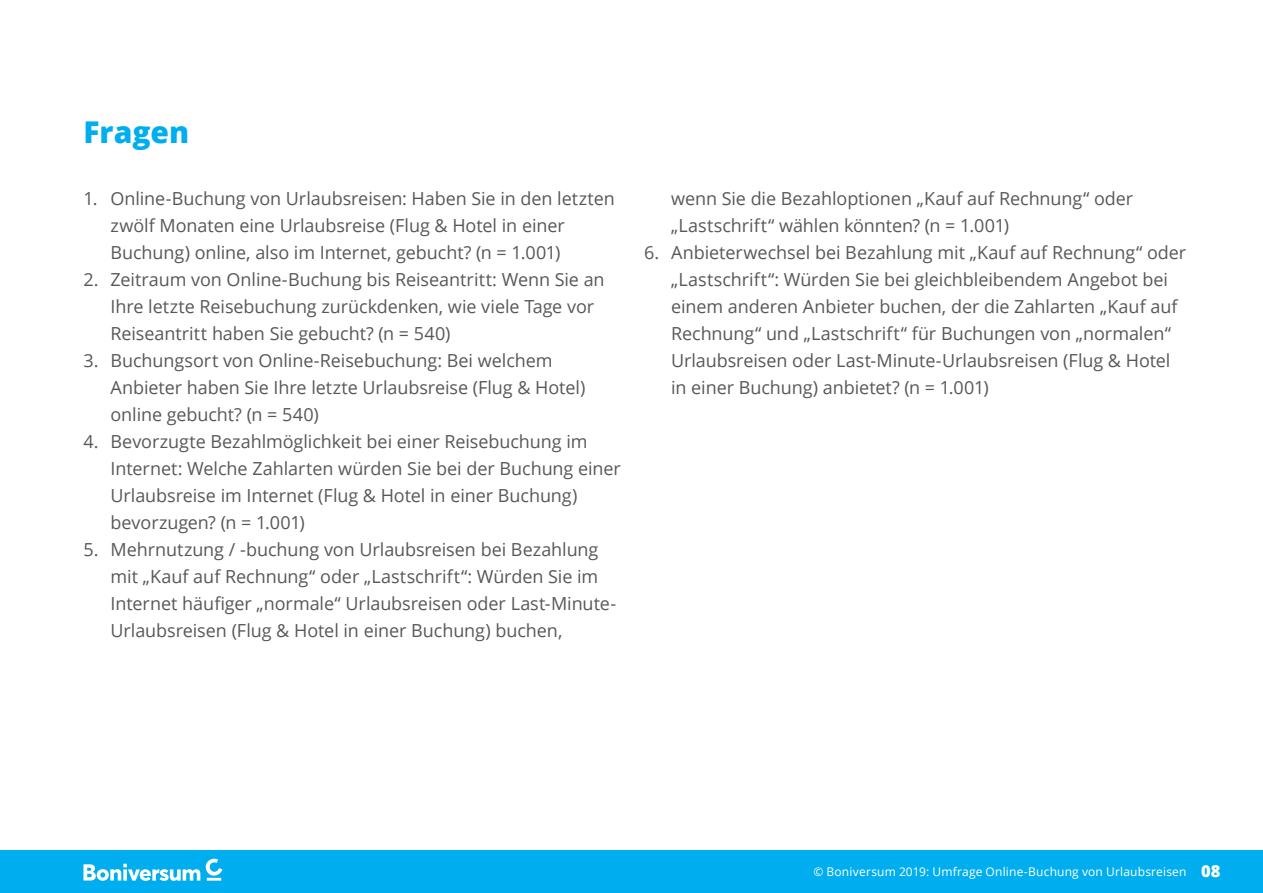
<style>
.page{position:relative;width:1263px;height:893px;background:#fff}
.page>*{position:absolute;margin:0;border:0;box-sizing:border-box;transform-origin:0 0}
.t1{font:800 30px "Open Sans";color:#00aeef}
.t2{font:18px/27px "Open Sans";letter-spacing:-.005em;color:#57585a}
.t3{font:12px "Open Sans";letter-spacing:.015em;color:#fff}
.s1{font-weight:800;font-size:16.5px}
</style>
<div class="page">
<div style="left:0;top:850px;width:1263px;height:43px;background:#00aeef"></div>
<svg style="left:83px;top:859px;width:139px;height:22px"></svg>
<h1 class="t1" style="left:83px;top:110px;width:107px">Fragen</h1>
<p class="t2" style="left:110px;top:184px;width:506px;text-indent:-27px">1. Online-Buchung von Urlaubsreisen: Haben Sie in den letzten zwölf Monaten eine Urlaubsreise (Flug &amp; Hotel in einer<br>Buchung) online, also im Internet, gebucht? (n = 1.001)</p>
<p class="t2" style="left:110px;top:265px;width:496px;text-indent:-27px">2. Zeitraum von Online-Buchung bis Reiseantritt: Wenn Sie an<br>Ihre letzte Reisebuchung zurückdenken, wie viele Tage vor<br>Reiseantritt haben Sie gebucht? (n = 540)</p>
<p class="t2" style="left:110px;top:346px;width:476px;text-indent:-27px">3. Buchungsort von Online-Reisebuchung: Bei welchem<br>Anbieter haben Sie Ihre letzte Urlaubsreise (Flug &amp; Hotel) online gebucht? (n = 540)</p>
<p class="t2" style="left:110px;top:427px;width:512px;text-indent:-27px">4. Bevorzugte Bezahlmöglichkeit bei einer Reisebuchung im Internet: Welche Zahlarten würden Sie bei der Buchung einer Urlaubsreise im Internet (Flug &amp; Hotel in einer Buchung) bevorzugen? (n = 1.001)</p>
<p class="t2" style="left:110px;top:535px;width:507px;text-indent:-27px">5. Mehrnutzung / -buchung von Urlaubsreisen bei Bezahlung mit „Kauf auf Rechnung“ oder „Lastschrift“: Würden Sie im Internet häufiger „normale“ Urlaubsreisen oder Last-Minute-Urlaubsreisen (Flug &amp; Hotel in einer Buchung) buchen,</p>
<p class="t2" style="left:671px;top:184px;width:464px">wenn Sie die Bezahloptionen „Kauf auf Rechnung“ oder „Lastschrift“ wählen könnten? (n = 1.001)</p>
<p class="t2" style="left:671px;top:238px;width:517px;text-indent:-27px">6. Anbieterwechsel bei Bezahlung mit „Kauf auf Rechnung“ oder „Lastschrift“: Würden Sie bei gleichbleibendem Angebot bei einem anderen Anbieter buchen, der die Zahlarten „Kauf auf Rechnung“ und „Lastschrift“ für Buchungen von „normalen“ Urlaubsreisen oder Last-Minute-Urlaubsreisen (Flug &amp; Hotel in einer Buchung) anbietet? (n = 1.001)</p>
<p class="t3" style="left:813px;top:864px;width:409px">© Boniversum 2019: Umfrage Online-Buchung von Urlaubsreisen <span class="s1">08</span></p>
</div>
